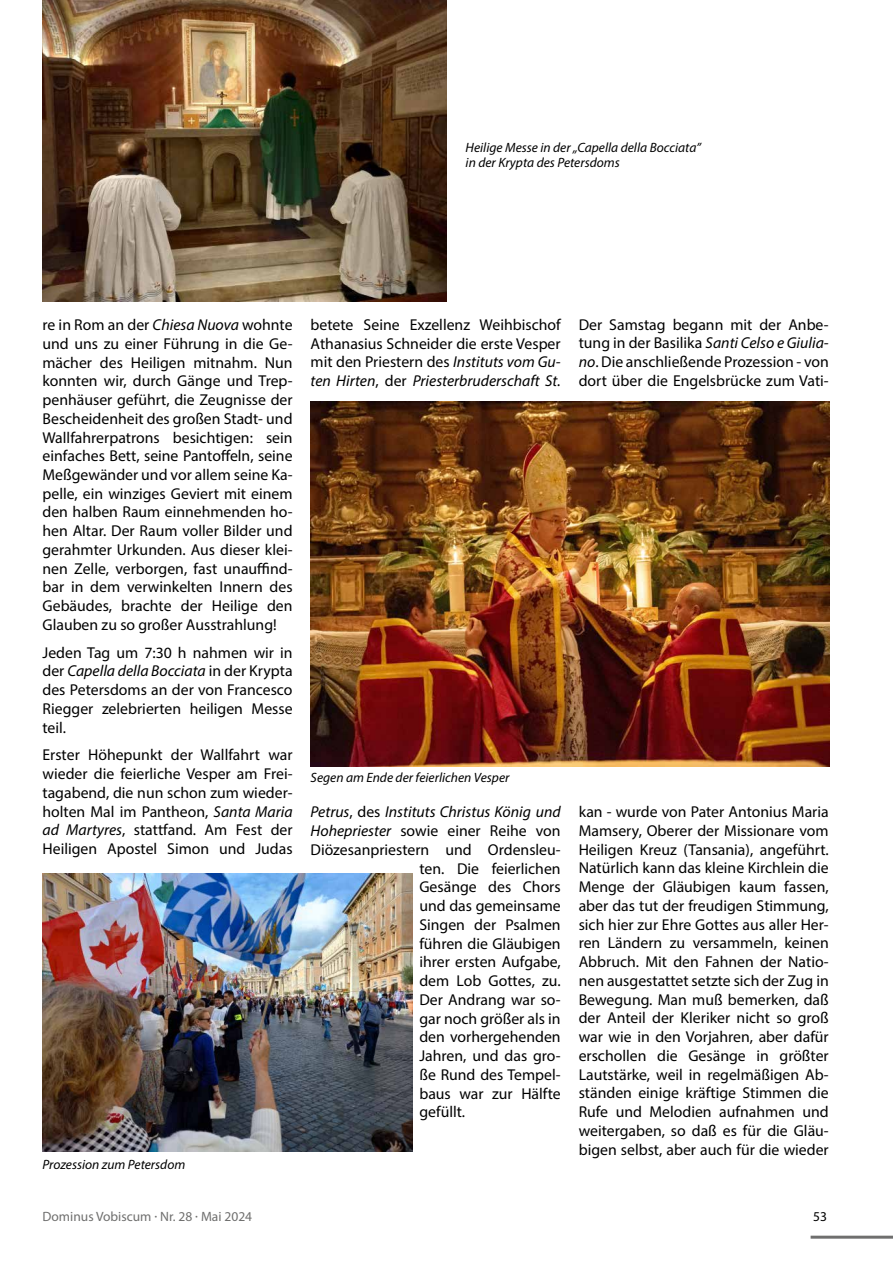
<style>
.page{position:relative;width:893px;height:1263px;background:#fff}
.page>*{position:absolute;margin:0;border:0;box-sizing:border-box;transform-origin:0 0}
.t1{font:15.75px/18.8px "Myriad Pro";color:#000;text-align:justify}
.t2{font:italic 15.75px "Myriad Pro";color:#000}
.t3{font:italic 13.5px/15px "Myriad Pro";color:#000}
.t4{font:13.5px "Myriad Pro";color:#6f6f6e}
.t5{font:13.5px "Myriad Pro";color:#000}
.s1{font-style:italic}
.s2{font-style:normal}
</style>
<div class="page">
<hr style="left:811px;top:1236px;width:82px;height:3px;background:#6f6f6e">
<img style="left:43px;top:0;width:403px;height:302px">
<img style="left:43px;top:874px;width:369px;height:277px">
<img style="left:311px;top:402px;width:519px;height:364px">
<p class="t3" style="left:466px;top:139px;width:237px">Heilige Messe in der „Capella della Bocciata” in der Krypta des Petersdoms</p>
<p class="t1" style="left:43px;top:315px;width:252px">re in Rom an der <span class="s1">Chiesa Nuova</span> wohnte und uns zu einer Führung in die Ge&shy;mächer des Heiligen mitnahm. Nun konnten wir, durch Gänge und Trep&shy;penhäuser geführt, die Zeugnisse der Bescheidenheit des großen Stadt- und Wallfahrerpatrons besichtigen: sein einfaches Bett, seine Pantoffeln, seine Meßgewänder und vor allem seine Ka&shy;pelle, ein winziges Geviert mit einem den halben Raum einnehmenden ho&shy;hen Altar. Der Raum voller Bilder und gerahmter Urkunden. Aus dieser klei&shy;nen Zelle, verborgen, fast unauffind&shy;bar in dem verwinkelten Innern des Gebäudes, brachte der Heilige den Glauben zu so großer Ausstrahlung!</p>
<p class="t1" style="left:43px;top:643px;width:252px">Jeden Tag um 7:30 h nahmen wir in der <span class="s1">Capella della Bocciata</span> in der Krypta des Petersdoms an der von Francesco Riegger zelebrierten heiligen Messe teil.</p>
<p class="t1" style="left:43px;top:745px;width:252px">Erster Höhepunkt der Wallfahrt war wieder die feierliche Vesper am Frei&shy;tagabend, die nun schon zum wieder&shy;holten Mal im Pantheon, <span class="s1">Santa Maria ad Martyres</span>, stattfand. Am Fest der Heiligen Apostel Simon und Judas</p>
<p class="t3" style="left:43px;top:1157px;width:144px">Prozession zum Petersdom</p>
<p class="t1" style="left:311px;top:315px;width:252px">betete Seine Exzellenz Weihbischof Athanasius Schneider die erste Vesper mit den Priestern des <span class="s1">Instituts vom Gu&shy;ten Hirten</span>, der <span class="s1">Priesterbruderschaft St.</span></p>
<p class="t1" style="left:579px;top:315px;width:252px">Der Samstag begann mit der Anbe&shy;tung in der Basilika <span class="s1">Santi Celso e Giulia&shy;no</span>. Die anschließende Prozession - von dort über die Engelsbrücke zum Vati-</p>
<p class="t3" style="left:311px;top:770px;width:200px">Segen am Ende der feierlichen Vesper</p>
<p class="t2" style="left:311px;top:802px;width:252px">Petrus<span class="s2">, des</span> Instituts Christus König und</p>
<p class="t1" style="left:311px;top:821px;width:252px"><span class="s1">Hohepriester</span> sowie einer Reihe von</p>
<p class="t1" style="left:311px;top:840px;width:252px">Diözesanpriestern und Ordensleu-</p>
<p class="t1" style="left:419px;top:859px;width:143px">ten. Die feierlichen</p>
<p class="t1" style="left:419px;top:877px;width:143px">Gesänge des Chors</p>
<p class="t1" style="left:419px;top:896px;width:143px">und das gemeinsame</p>
<p class="t1" style="left:419px;top:915px;width:143px">Singen der Psalmen</p>
<p class="t1" style="left:419px;top:934px;width:143px">führen die Gläubigen</p>
<p class="t1" style="left:419px;top:952px;width:143px">ihrer ersten Aufgabe,</p>
<p class="t1" style="left:419px;top:971px;width:143px">dem Lob Gottes, zu.</p>
<p class="t1" style="left:419px;top:990px;width:143px">Der Andrang war so-</p>
<p class="t1" style="left:419px;top:1009px;width:143px">gar noch größer als in</p>
<p class="t1" style="left:419px;top:1027px;width:143px">den vorhergehenden</p>
<p class="t1" style="left:419px;top:1046px;width:143px">Jahren, und das gro-</p>
<p class="t1" style="left:419px;top:1065px;width:143px">ße Rund des Tempel-</p>
<p class="t1" style="left:419px;top:1084px;width:143px">baus war zur Hälfte</p>
<p class="t1" style="left:419px;top:1102px;width:47px">gefüllt.</p>
<p class="t1" style="left:579px;top:802px;width:252px">kan - wurde von Pater Antonius Maria Mamsery, Oberer der Missionare vom Heiligen Kreuz (Tansania), angeführt.<br>Natürlich kann das kleine Kirchlein die Menge der Gläubigen kaum fassen, aber das tut der freudigen Stimmung, sich hier zur Ehre Gottes aus aller Her&shy;ren Ländern zu versammeln, keinen Abbruch. Mit den Fahnen der Natio&shy;nen ausgestattet setzte sich der Zug in Bewegung. Man muß bemerken, daß der Anteil der Kleriker nicht so groß war wie in den Vorjahren, aber dafür erschollen die Gesänge in größter Lautstärke, weil in regelmäßigen Ab&shy;ständen einige kräftige Stimmen die Rufe und Melodien aufnahmen und weitergaben, so daß es für die Gläu&shy;bigen selbst, aber auch für die wieder</p>
<p class="t4" style="left:43px;top:1208px;width:211px">Dominus Vobiscum · Nr. 28 · Mai 2024</p>
<p class="t5" style="left:813px;top:1208px;width:15px">53</p>
</div>
